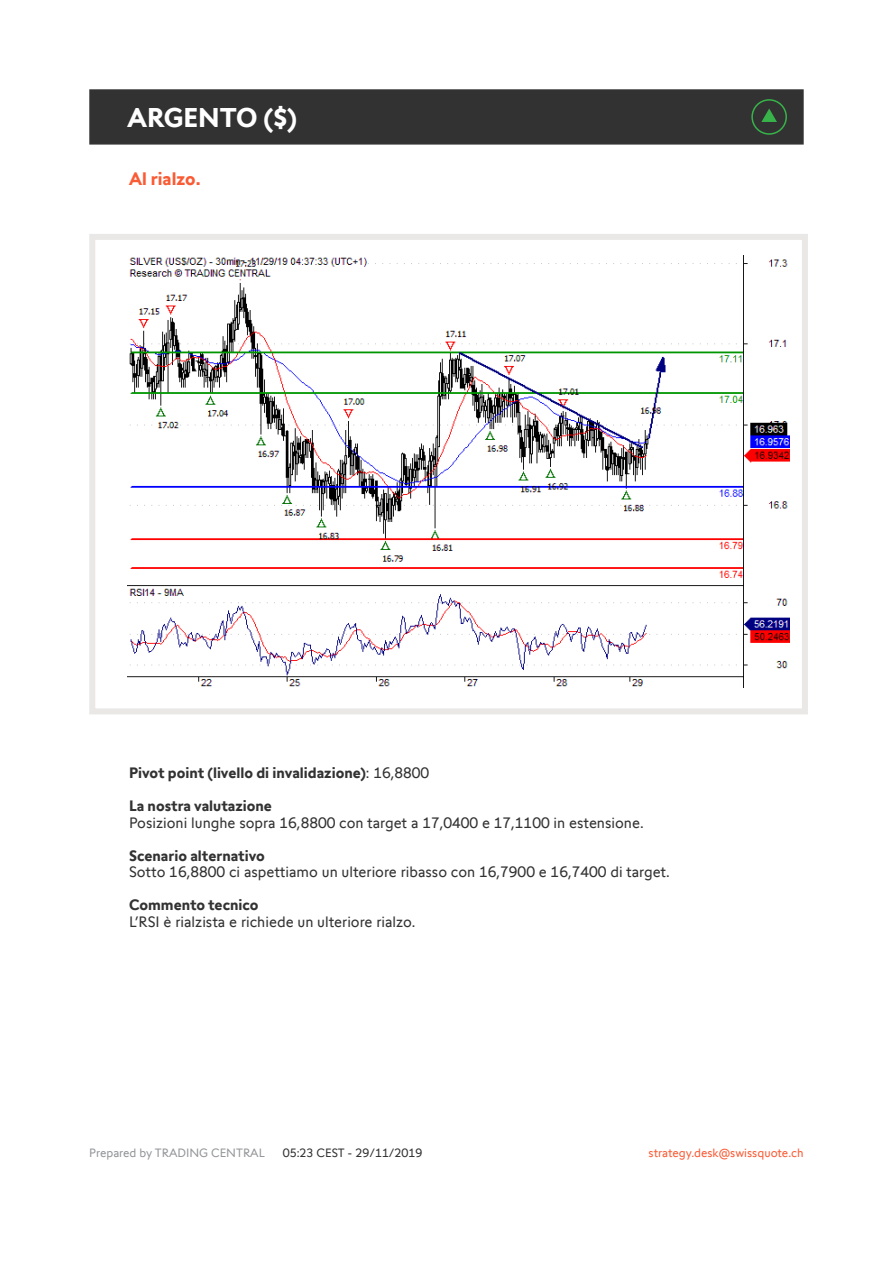
<style>
.page{position:relative;width:893px;height:1263px;background:#fff}
.page>*{position:absolute;margin:0;border:0;box-sizing:border-box;transform-origin:0 0}
.t1{font:700 27px "Swissquote CT";color:#fff}
.t2{font:700 18px "Swissquote CT";color:#fa5b35}
.t3{font:15px "Swissquote CT";color:#323232}
.t4{font:700 15px "Swissquote CT";color:#323232}
.t5{font:12px "Swissquote CT";color:#fa5b35}
.t6{font:12px "Swissquote CT";color:#939598}
.t7{font:12px "Swissquote CT";color:#323232}
.s1{font-weight:400}
</style>
<div class="page">
<div style="left:89px;top:234px;width:719px;height:480px;border:6px solid #e9e8e7"></div>
<div style="left:89px;top:89px;width:715px;height:56px;background:#323232;border:2px solid #323232"></div>
<img style="left:128px;top:255px;width:661px;height:432px">
<svg style="left:751px;top:99px;width:36px;height:36px"></svg>
<h1 class="t1" style="left:128px;top:101px;width:171px">ARGENTO ($)</h1>
<p class="t2" style="left:129px;top:168px;width:73px">Al rialzo.</p>
<p class="t4" style="left:129px;top:764px;width:302px">Pivot point (livello di invalidazione)<span class="s1">: 16,8800</span></p>
<p class="t4" style="left:129px;top:797px;width:144px">La nostra valutazione</p>
<p class="t3" style="left:129px;top:814px;width:516px">Posizioni lunghe sopra 16,8800 con target a 17,0400 e 17,1100 in estensione.</p>
<p class="t4" style="left:129px;top:846px;width:137px">Scenario alternativo</p>
<p class="t3" style="left:129px;top:863px;width:542px">Sotto 16,8800 ci aspettiamo un ulteriore ribasso con 16,7900 e 16,7400 di target.</p>
<p class="t4" style="left:129px;top:896px;width:131px">Commento tecnico</p>
<p class="t3" style="left:129px;top:913px;width:288px">L’RSI è rialzista e richiede un ulteriore rialzo.</p>
<p class="t6" style="left:89px;top:1145px;width:177px">Prepared by TRADING CENTRAL</p>
<p class="t7" style="left:283px;top:1145px;width:141px">05:23 CEST - 29/11/2019</p>
<p class="t5" style="left:649px;top:1145px;width:157px">strategy.desk@swissquote.ch</p>
</div>
